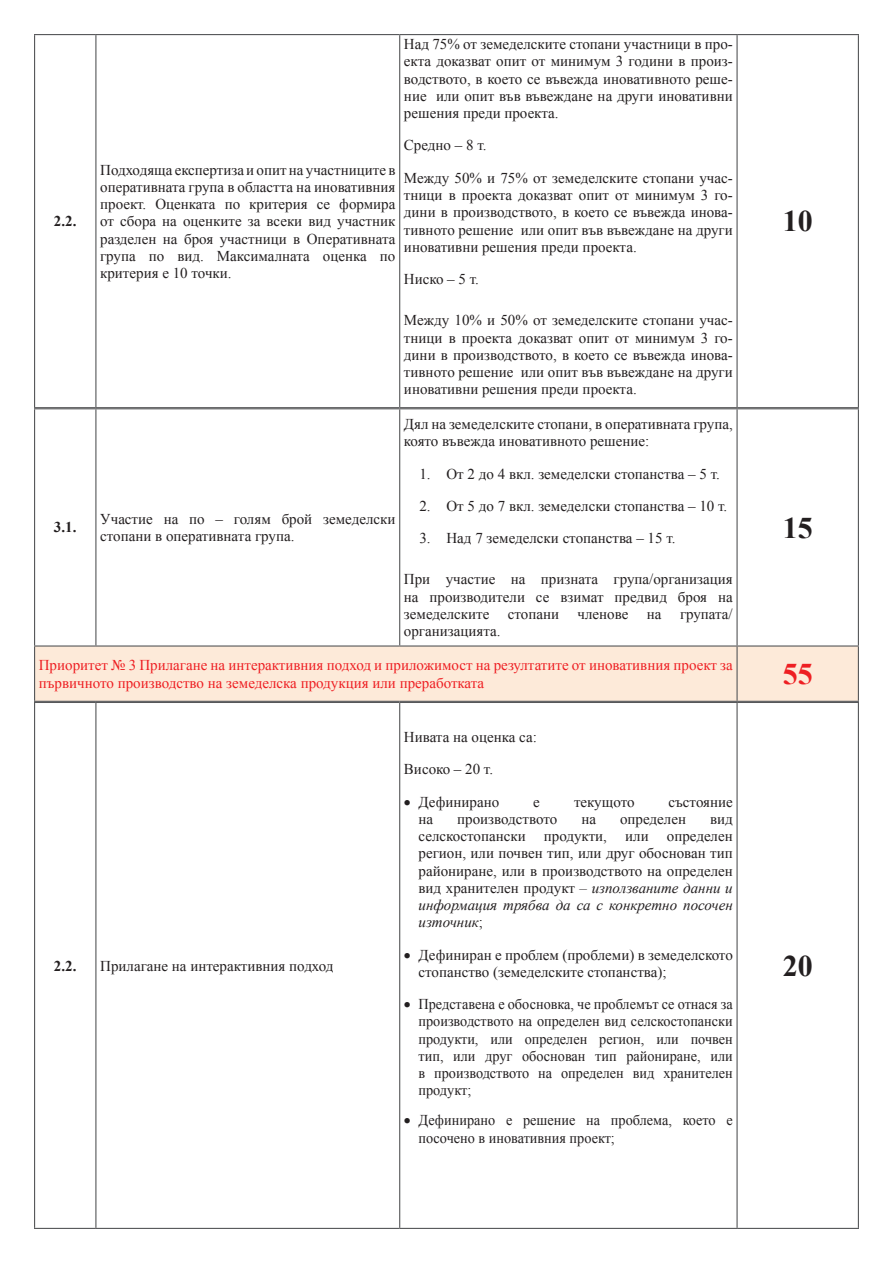
<style>
.page{position:relative;width:893px;height:1263px;background:#fff}
.page>*{position:absolute;margin:0;border:0;box-sizing:border-box;transform-origin:0 0}
.t1{font:700 30px "Times New Roman";color:#231f20}
.t2{font:700 30px "Times New Roman";color:#ee1f23}
.t3{font:15px/17.2px "Times New Roman";color:#231f20;text-align:justify}
.t4{font:15px/17.2px "Times New Roman";color:#231f20;text-align:justify;scale:.95 1}
.t5{font:15px/17.2px "Times New Roman";color:#ee1f23}
.t6{font:700 15px "Times New Roman";color:#231f20}
.s1{font-style:italic}
</style>
<div class="page">
<hr style="left:34px;top:34px;width:62px;height:1px;background:#57585a">
<hr style="left:34px;top:35px;width:1px;height:372px;background:#57585a">
<hr style="left:96px;top:34px;width:304px;height:1px;background:#57585a">
<hr style="left:95px;top:35px;width:1px;height:372px;background:#57585a">
<hr style="left:400px;top:34px;width:337px;height:1px;background:#57585a">
<hr style="left:399px;top:35px;width:1px;height:372px;background:#57585a">
<hr style="left:737px;top:34px;width:122px;height:1px;background:#57585a">
<hr style="left:736px;top:35px;width:2px;height:372px;background:#57585a">
<hr style="left:858px;top:35px;width:1px;height:372px;background:#57585a">
<hr style="left:34px;top:407px;width:62px;height:1px;background:#57585a">
<hr style="left:96px;top:407px;width:304px;height:1px;background:#57585a">
<hr style="left:400px;top:407px;width:337px;height:1px;background:#57585a">
<hr style="left:737px;top:407px;width:122px;height:1px;background:#57585a">
<div style="left:35px;top:647px;width:823px;height:54px;background:#fdead9"></div>
<hr style="left:34px;top:408px;width:62px;height:1px;background:#57585a">
<hr style="left:34px;top:409px;width:1px;height:236px;background:#57585a">
<hr style="left:96px;top:408px;width:304px;height:1px;background:#57585a">
<hr style="left:95px;top:409px;width:1px;height:236px;background:#57585a">
<hr style="left:400px;top:408px;width:337px;height:1px;background:#57585a">
<hr style="left:399px;top:409px;width:1px;height:236px;background:#57585a">
<hr style="left:737px;top:408px;width:122px;height:1px;background:#57585a">
<hr style="left:736px;top:409px;width:2px;height:236px;background:#57585a">
<hr style="left:858px;top:409px;width:1px;height:236px;background:#57585a">
<hr style="left:34px;top:645px;width:62px;height:2px;background:#57585a">
<hr style="left:34px;top:647px;width:1px;height:54px;background:#57585a">
<hr style="left:96px;top:645px;width:304px;height:2px;background:#57585a">
<hr style="left:400px;top:645px;width:337px;height:2px;background:#57585a">
<hr style="left:737px;top:645px;width:122px;height:2px;background:#57585a">
<hr style="left:736px;top:647px;width:2px;height:54px;background:#57585a">
<hr style="left:858px;top:647px;width:1px;height:54px;background:#57585a">
<hr style="left:34px;top:701px;width:62px;height:1px;background:#57585a">
<hr style="left:96px;top:701px;width:304px;height:1px;background:#57585a">
<hr style="left:400px;top:701px;width:337px;height:1px;background:#57585a">
<hr style="left:737px;top:701px;width:122px;height:1px;background:#57585a">
<hr style="left:34px;top:702px;width:62px;height:1px;background:#57585a">
<hr style="left:34px;top:703px;width:1px;height:525px;background:#57585a">
<hr style="left:96px;top:702px;width:304px;height:1px;background:#57585a">
<hr style="left:95px;top:703px;width:1px;height:525px;background:#57585a">
<hr style="left:400px;top:702px;width:337px;height:1px;background:#57585a">
<hr style="left:399px;top:703px;width:1px;height:525px;background:#57585a">
<hr style="left:737px;top:702px;width:122px;height:1px;background:#57585a">
<hr style="left:736px;top:703px;width:2px;height:525px;background:#57585a">
<hr style="left:858px;top:703px;width:1px;height:525px;background:#57585a">
<hr style="left:34px;top:1228px;width:62px;height:1px;background:#57585a">
<hr style="left:96px;top:1228px;width:304px;height:1px;background:#57585a">
<hr style="left:400px;top:1228px;width:337px;height:1px;background:#57585a">
<hr style="left:737px;top:1228px;width:122px;height:1px;background:#57585a">
<p class="t6" style="left:54px;top:211px;width:24px">2.2.</p>
<p class="t3" style="left:100px;top:161px;width:297px">Подходяща експертиза и опит на участниците в оперативната група в областта на иновативния проект. Оценката по критерия се формира от сбора на оценките за всеки вид участник разделен на броя участници в Оперативната група по вид. Максималната оценка по критерия е 10 точки.</p>
<p class="t3" style="left:404px;top:35px;width:330px">Над 75% от земеделските стопани участници в про&shy;екта доказват опит от минимум 3 години в произ&shy;водството, в което се въвежда иновативното реше&shy;ние или опит във въвеждане на други иновативни решения преди проекта.</p>
<p class="t3" style="left:404px;top:137px;width:84px">Средно – 8 т.</p>
<p class="t3" style="left:404px;top:169px;width:330px">Между 50% и 75% от земеделските стопани учас&shy;тници в проекта доказват опит от минимум 3 го&shy;дини в производството, в което се въвежда инова&shy;тивното решение или опит във въвеждане на други иновативни решения преди проекта.</p>
<p class="t3" style="left:404px;top:270px;width:76px">Ниско – 5 т.</p>
<p class="t3" style="left:404px;top:311px;width:330px">Между 10% и 50% от земеделските стопани учас&shy;тници в проекта доказват опит от минимум 3 го&shy;дини в производството, в което се въвежда инова&shy;тивното решение или опит във въвеждане на други иновативни решения преди проекта.</p>
<p class="t6" style="left:54px;top:517px;width:24px">3.1.</p>
<p class="t3" style="left:100px;top:510px;width:297px">Участие на по – голям брой земеделски стопани в оперативната група.</p>
<p class="t3" style="left:404px;top:415px;width:330px">Дял на земеделските стопани, в оперативната група, която въвежда иновативното решение:</p>
<p class="t3" style="left:419px;top:465px;width:302px">1. От 2 до 4 вкл. земеделски стопанства – 5 т.</p>
<p class="t3" style="left:419px;top:497px;width:309px">2. От 5 до 7 вкл. земеделски стопанства – 10 т.</p>
<p class="t3" style="left:419px;top:529px;width:258px">3. Над 7 земеделски стопанства – 15 т.</p>
<p class="t3" style="left:404px;top:570px;width:330px">При участие на призната група/организация на производители се взимат предвид броя на земеделските стопани членове на групата/ организацията.</p>
<p class="t1" style="left:783px;top:200px;width:31px">10</p>
<p class="t1" style="left:783px;top:507px;width:31px">15</p>
<p class="t5" style="left:39px;top:656px;width:695px">Приоритет № 3 Прилагане на интерактивния подход и приложимост на резултатите от иновативния проект за първичното производство на земеделска продукция или преработката</p>
<p class="t2" style="left:783px;top:653px;width:31px">55</p>
<p class="t6" style="left:54px;top:955px;width:24px">2.2.</p>
<p class="t3" style="left:100px;top:957px;width:235px">Прилагане на интерактивния подход</p>
<p class="t3" style="left:404px;top:728px;width:134px">Нивата на оценка са:</p>
<p class="t3" style="left:404px;top:760px;width:91px">Високо – 20 т.</p>
<p class="t3" style="left:404px;top:793px;width:97px">• Дефинирано</p>
<p class="t3" style="left:533px;top:793px;width:8px">е</p>
<p class="t3" style="left:574px;top:793px;width:62px">текущото</p>
<p class="t3" style="left:669px;top:793px;width:66px">състояние</p>
<p class="t3" style="left:418px;top:810px;width:16px">на</p>
<p class="t3" style="left:457px;top:810px;width:102px">производството</p>
<p class="t3" style="left:581px;top:810px;width:16px">на</p>
<p class="t3" style="left:620px;top:810px;width:67px">определен</p>
<p class="t3" style="left:418px;top:810px;width:316px;text-indent:292px">вид селскостопански продукти, или определен регион, или почвен тип, или друг обоснован тип райониране, или в производството на определен вид хранителен продукт <span class="s1">– използваните данни и информация трябва да са с конкретно посочен източник</span>;</p>
<p class="t3" style="left:418px;top:946px;width:316px;text-indent:-15px">• Дефиниран е проблем (проблеми) в земеделското стопанство (земеделските стопанства);</p>
<p class="t4" style="left:418px;top:995px;width:332px;text-indent:-15px">• Представена е обосновка, че проблемът се отнася за производството на определен вид селскостопански продукти, или определен регион, или почвен тип, или друг обоснован тип райониране, или в производството на определен вид хранителен продукт;</p>
<p class="t4" style="left:418px;top:1111px;width:332px;text-indent:-15px">• Дефинирано е решение на проблема, което е посочено в иновативния проект;</p>
<p class="t1" style="left:783px;top:945px;width:31px">20</p>
</div>
